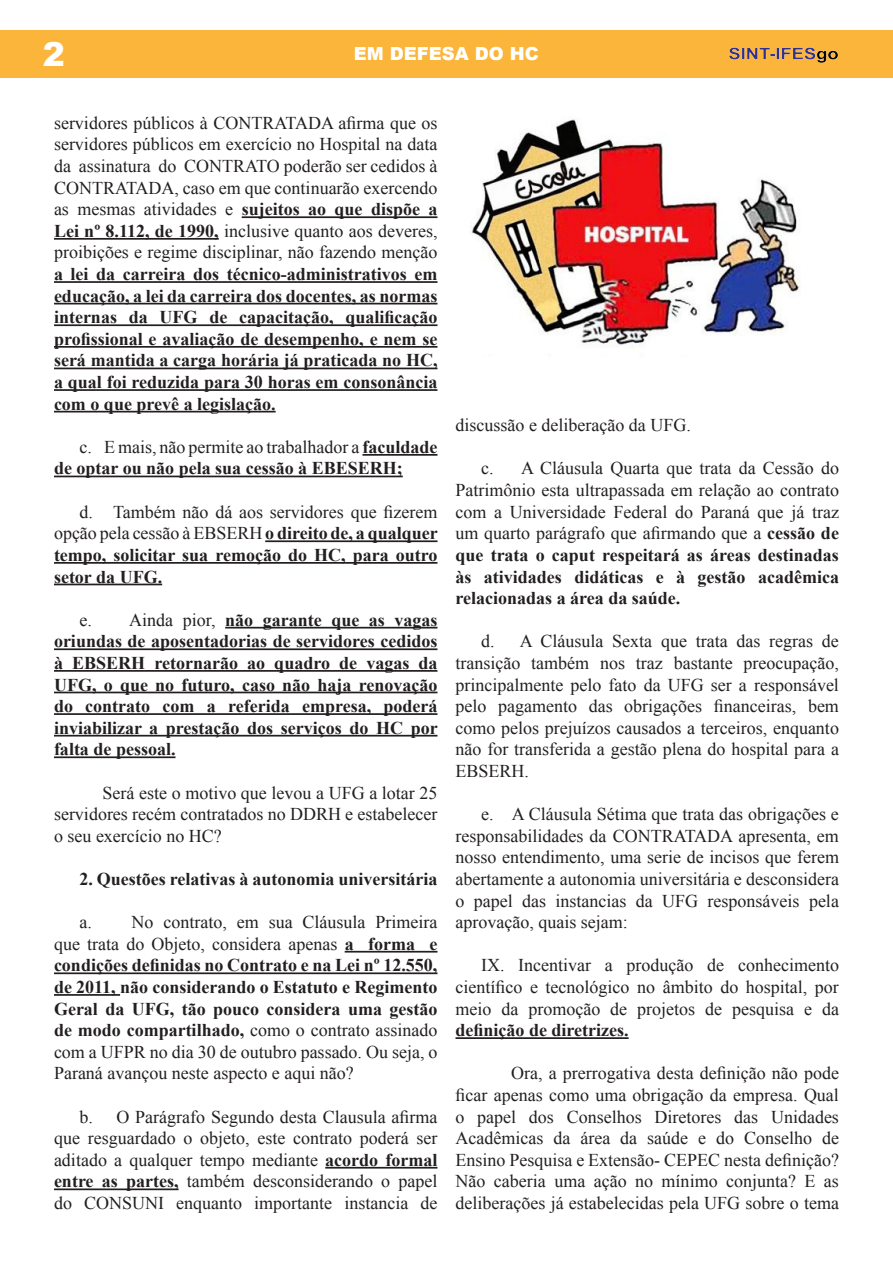
<style>
.page{position:relative;width:893px;height:1263px;background:#fff}
.page>*{position:absolute;margin:0;border:0;box-sizing:border-box;transform-origin:0 0}
.t1{font:900 33px "Arial";color:#fff}
.t2{font:18px/21.6px "Times New Roman";color:#231f20;text-align:justify}
.t3{font:700 18px/21.6px "Times New Roman";color:#231f20;text-align:justify}
.t4{font:900 18px "Arial";color:#fff}
.s1{font-weight:400}
.s2{font-weight:700}
</style>
<div class="page">
<div style="left:1px;top:30px;width:892px;height:48px;background:#fcb53b"></div>
<img style="left:729px;top:47px;width:109px;height:16px">
<hr style="left:242px;top:216px;width:195px;height:2px;background:#231f20">
<hr style="left:54px;top:238px;width:165px;height:2px;background:#231f20">
<hr style="left:54px;top:281px;width:383px;height:2px;background:#231f20">
<hr style="left:54px;top:303px;width:383px;height:1px;background:#231f20">
<hr style="left:54px;top:324px;width:383px;height:2px;background:#231f20">
<hr style="left:54px;top:346px;width:383px;height:2px;background:#231f20">
<hr style="left:54px;top:368px;width:383px;height:1px;background:#231f20">
<hr style="left:54px;top:389px;width:383px;height:2px;background:#231f20">
<hr style="left:54px;top:411px;width:222px;height:1px;background:#231f20">
<hr style="left:362px;top:454px;width:75px;height:2px;background:#231f20">
<hr style="left:54px;top:476px;width:349px;height:1px;background:#231f20">
<hr style="left:265px;top:540px;width:172px;height:2px;background:#231f20">
<hr style="left:54px;top:562px;width:383px;height:2px;background:#231f20">
<hr style="left:54px;top:584px;width:108px;height:1px;background:#231f20">
<hr style="left:225px;top:627px;width:212px;height:1px;background:#231f20">
<hr style="left:54px;top:648px;width:383px;height:2px;background:#231f20">
<hr style="left:54px;top:670px;width:383px;height:2px;background:#231f20">
<hr style="left:54px;top:692px;width:383px;height:1px;background:#231f20">
<hr style="left:54px;top:713px;width:383px;height:2px;background:#231f20">
<hr style="left:54px;top:735px;width:383px;height:1px;background:#231f20">
<hr style="left:54px;top:756px;width:122px;height:2px;background:#231f20">
<hr style="left:345px;top:951px;width:92px;height:1px;background:#231f20">
<hr style="left:54px;top:972px;width:383px;height:2px;background:#231f20">
<hr style="left:54px;top:994px;width:66px;height:2px;background:#231f20">
<hr style="left:325px;top:1167px;width:112px;height:1px;background:#231f20">
<hr style="left:54px;top:1188px;width:125px;height:2px;background:#231f20">
<hr style="left:455px;top:1037px;width:174px;height:2px;background:#231f20">
<img style="left:471px;top:119px;width:329px;height:228px">
<p class="t1" style="left:43px;top:30px;width:24px">2</p>
<p class="t4" style="left:354px;top:41px;width:186px">EM DEFESA DO HC</p>
<p class="t3" style="left:54px;top:112px;width:385px"><span class="s1">servidores públicos à CONTRATADA afirma que os servidores públicos em exercício no Hospital na data da assinatura do CONTRATO poderão ser cedidos à CONTRATADA, caso em que continuarão exercendo as mesmas atividades e</span> sujeitos ao que dispõe a Lei nº 8.112, de 1990, <span class="s1">inclusive quanto aos deveres, proibições e regime disciplinar, não fazendo menção </span>a lei da carreira dos técnico-administrativos em educação, a lei da carreira dos docentes, as normas internas da UFG de capacitação, qualificação profissional e avaliação de desempenho, e nem se será mantida a carga horária já praticada no HC, a qual foi reduzida para 30 horas em consonância com o que prevê a legislação.</p>
<p class="t3" style="left:54px;top:436px;width:385px;text-indent:26px"><span class="s1">c. E mais, não permite ao trabalhador a</span> faculdade de optar ou não pela sua cessão à EBESERH;</p>
<p class="t3" style="left:54px;top:500px;width:385px;text-indent:26px"><span class="s1">d. Também não dá aos servidores que fizerem opção pela cessão à EBSERH</span> o direito de, a qualquer tempo, solicitar sua remoção do HC, para outro setor da UFG.</p>
<p class="t3" style="left:54px;top:608px;width:385px;text-indent:26px"><span class="s1">e. Ainda pior,</span> não garante que as vagas oriundas de aposentadorias de servidores cedidos à EBSERH retornarão ao quadro de vagas da UFG, o que no futuro, caso não haja renovação do contrato com a referida empresa, poderá inviabilizar a prestação dos serviços do HC por falta de pessoal.</p>
<p class="t2" style="left:54px;top:781px;width:385px;text-indent:49px">Será este o motivo que levou a UFG a lotar 25 servidores recém contratados no DDRH e estabelecer o seu exercício no HC?</p>
<p class="t3" style="left:80px;top:868px;width:359px">2. Questões relativas à autonomia universitária</p>
<p class="t2" style="left:54px;top:911px;width:385px;text-indent:26px">a. No contrato, em sua Cláusula Primeira que trata do Objeto, considera apenas <span class="s2">a forma e condições definidas no Contrato e na Lei nº 12.550, de 2011, não considerando o Estatuto e Regimento Geral da UFG, tão pouco considera uma gestão de modo compartilhado,</span> como o contrato assinado com a UFPR no dia 30 de outubro passado. Ou seja, o Paraná avançou neste aspecto e aqui não?</p>
<p class="t2" style="left:54px;top:1105px;width:385px;text-indent:26px">b. O Parágrafo Segundo desta Clausula afirma que resguardado o objeto, este contrato poderá ser aditado a qualquer tempo mediante <span class="s2">acordo formal entre as partes,</span> também desconsiderando o papel do CONSUNI enquanto importante instancia de</p>
<p class="t2" style="left:455px;top:414px;width:237px">discussão e deliberação da UFG.</p>
<p class="t2" style="left:455px;top:457px;width:385px;text-indent:26px">c. A Cláusula Quarta que trata da Cessão do Patrimônio esta ultrapassada em relação ao contrato com a Universidade Federal do Paraná que já traz um quarto parágrafo que afirmando que a <span class="s2">cessão de que trata o caput respeitará as áreas destinadas às atividades didáticas e à gestão acadêmica relacionadas a área da saúde.</span></p>
<p class="t2" style="left:455px;top:630px;width:385px;text-indent:26px">d. A Cláusula Sexta que trata das regras de transição também nos traz bastante preocupação, principalmente pelo fato da UFG ser a responsável pelo pagamento das obrigações financeiras, bem como pelos prejuízos causados a terceiros, enquanto não for transferida a gestão plena do hospital para a EBSERH.</p>
<p class="t2" style="left:455px;top:803px;width:385px;text-indent:26px">e. A Cláusula Sétima que trata das obrigações e responsabilidades da CONTRATADA apresenta, em nosso entendimento, uma serie de incisos que ferem abertamente a autonomia universitária e desconsidera o papel das instancias da UFG responsáveis pela aprovação, quais sejam:</p>
<p class="t2" style="left:455px;top:954px;width:385px;text-indent:26px">IX. Incentivar a produção de conhecimento científico e tecnológico no âmbito do hospital, por meio da promoção de projetos de pesquisa e da <span class="s2">definição de diretrizes.</span></p>
<p class="t2" style="left:455px;top:1062px;width:385px;text-indent:56px">Ora, a prerrogativa desta definição não pode ficar apenas como uma obrigação da empresa. Qual o papel dos Conselhos Diretores das Unidades Acadêmicas da área da saúde e do Conselho de Ensino Pesquisa e Extensão- CEPEC nesta definição?<br>Não caberia uma ação no mínimo conjunta? E as deliberações já estabelecidas pela UFG sobre o tema</p>
</div>
